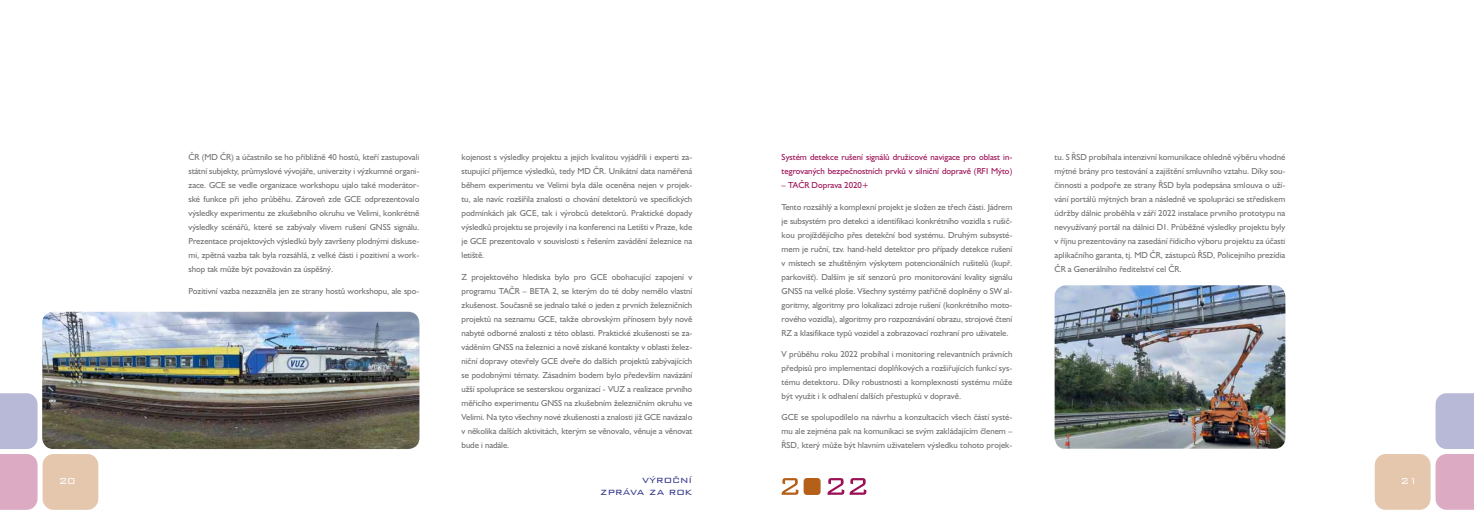
<style>
.page{position:relative;width:1474px;height:521px;background:#fff}
.page>*{position:absolute;margin:0;border:0;box-sizing:border-box;transform-origin:0 0}
.t1{font:12.25px/11.4px "Bank Gothic AT Light";color:#35398c;text-align:right}
.t2{font:11.38px "Bank Gothic AT Light";color:#fff}
.hlavny_text{font:8.75px/14px "Humanist 521 AT";letter-spacing:-.005em;color:#707172;text-align:justify}
.podnadpisBarva{font:8.75px/14px "Humanist 521 AT";color:#9b0f55}
</style>
<div class="page">
<div style="left:43px;top:454px;width:55px;height:56px;background:#e5c7ae;border-radius:11px"></div>
<svg style="left:0;top:393px;width:38px;height:117px;background:#ceb8d0"></svg>
<div style="left:1374px;top:454px;width:56px;height:56px;background:#e5c7ae;border-radius:11px"></div>
<svg style="left:1435px;top:393px;width:38px;height:117px;background:#ceb8d0"></svg>
<div style="left:803px;top:478px;width:17px;height:17px;background:#b56018;border-radius:3px"></div>
<svg style="left:781px;top:478px;width:17px;height:17px"></svg>
<svg style="left:827px;top:478px;width:39px;height:17px"></svg>
<img style="left:42px;top:312px;width:377px;height:137px">
<img style="left:1054px;top:285px;width:231px;height:164px">
<p class="hlavny_text" style="left:189px;top:150px;width:232px">ČR (MD ČR) a účastnilo se ho přibližně 40 hostů, kteří zastupovali státní subjekty, průmyslové vývojáře, univerzity i výzkumné organi&shy;zace. GCE se vedle organizace workshopu ujalo také moderátor&shy;ské funkce při jeho průběhu. Zároveň zde GCE odprezentovalo výsledky experimentu ze zkušebního okruhu ve Velimi, konkrétně výsledky scénářů, které se zabývaly vlivem rušení GNSS signálu.<br>Prezentace projektových výsledků byly završeny plodnými diskuse&shy;mi, zpětná vazba tak byla rozsáhlá, z velké části i pozitivní a work&shy;shop tak může být považován za úspěšný.</p>
<p class="hlavny_text" style="left:189px;top:284px;width:232px">Pozitivní vazba nezazněla jen ze strany hostů workshopu, ale spo-</p>
<p class="hlavny_text" style="left:461px;top:150px;width:232px">kojenost s výsledky projektu a jejich kvalitou vyjádřili i experti za&shy;stupující příjemce výsledků, tedy MD ČR. Unikátní data naměřená během experimentu ve Velimi byla dále oceněna nejen v projek&shy;tu, ale navíc rozšířila znalosti o chování detektorů ve specifických podmínkách jak GCE, tak i výrobců detektorů. Praktické dopady výsledků projektu se projevily i na konferenci na Letišti v Praze, kde je GCE prezentovalo v souvislosti s řešením zavádění železnice na letiště.</p>
<p class="hlavny_text" style="left:461px;top:270px;width:232px">Z projektového hlediska bylo pro GCE obohacující zapojení v programu TAČR – BETA 2, se kterým do té doby nemělo vlastní zkušenost. Současně se jednalo také o jeden z prvních železničních projektů na seznamu GCE, takže obrovským přínosem byly nově nabyté odborné znalosti z této oblasti. Praktické zkušenosti se za&shy;váděním GNSS na železnici a nově získané kontakty v oblasti želez&shy;niční dopravy otevřely GCE dveře do dalších projektů zabývajících se podobnými tématy. Zásadním bodem bylo především navázání užší spolupráce se sesterskou organizací - VUZ a realizace prvního měřicího experimentu GNSS na zkušebním železničním okruhu ve Velimi. Na tyto všechny nové zkušenosti a znalosti již GCE navázalo v několika dalších aktivitách, kterým se věnovalo, věnuje a věnovat bude i nadále.</p>
<p class="podnadpisBarva" style="left:781px;top:150px;width:232px">Systém detekce rušení signálů družicové navigace pro oblast in&shy;tegrovaných bezpečnostních prvků v silniční dopravě (RFI Mýto)</p>
<p class="podnadpisBarva" style="left:781px;top:178px;width:89px">– TAČR Doprava 2020+</p>
<p class="hlavny_text" style="left:781px;top:200px;width:232px">Tento rozsáhlý a komplexní projekt je složen ze třech části. Jádrem je subsystém pro detekci a identifikaci konkrétního vozidla s rušič&shy;kou projíždějícího přes detekční bod systému. Druhým subsysté&shy;mem je ruční, tzv. hand-held detektor pro případy detekce rušení v místech se zhuštěným výskytem potencionálních rušitelů (kupř. parkovišť). Dalším je síť senzorů pro monitorování kvality signálu GNSS na velké ploše. Všechny systémy patřičně doplněny o SW al&shy;goritmy, algoritmy pro lokalizaci zdroje rušení (konkrétního moto&shy;rového vozidla), algoritmy pro rozpoznávání obrazu, strojové čtení RZ a klasifikace typů vozidel a zobrazovací rozhraní pro uživatele.</p>
<p class="hlavny_text" style="left:781px;top:347px;width:232px">V průběhu roku 2022 probíhal i monitoring relevantních právních předpisů pro implementaci doplňkových a rozšiřujících funkcí sys&shy;tému detektoru. Díky robustnosti a komplexnosti systému může být využit i k odhalení dalších přestupků v dopravě.</p>
<p class="hlavny_text" style="left:781px;top:410px;width:232px">GCE se spolupodílelo na návrhu a konzultacích všech částí systé&shy;mu ale zejména pak na komunikaci se svým zakládajícím členem – ŘSD, který může být hlavním uživatelem výsledku tohoto projek-</p>
<p class="hlavny_text" style="left:1054px;top:150px;width:232px">tu. S ŘSD probíhala intenzivní komunikace ohledně výběru vhodné mýtné brány pro testování a zajištění smluvního vztahu. Díky sou&shy;činnosti a podpoře ze strany ŘSD byla podepsána smlouva o uží&shy;vání portálů mýtných bran a následně ve spolupráci se střediskem údržby dálnic proběhla v září 2022 instalace prvního prototypu na nevyužívaný portál na dálnici D1. Průběžné výsledky projektu byly v říjnu prezentovány na zasedání řídicího výboru projektu za účasti aplikačního garanta, tj. MD ČR, zástupců ŘSD, Policejního prezídia ČR a Generálního ředitelství cel ČR.</p>
<h2 class="t2" style="left:59px;top:476px;width:19px">20</h2>
<h1 class="t1" style="left:600px;top:474px;width:94px">výroční zpráva za rok</h1>
<h2 class="t2" style="left:1400px;top:476px;width:19px">21</h2>
</div>
